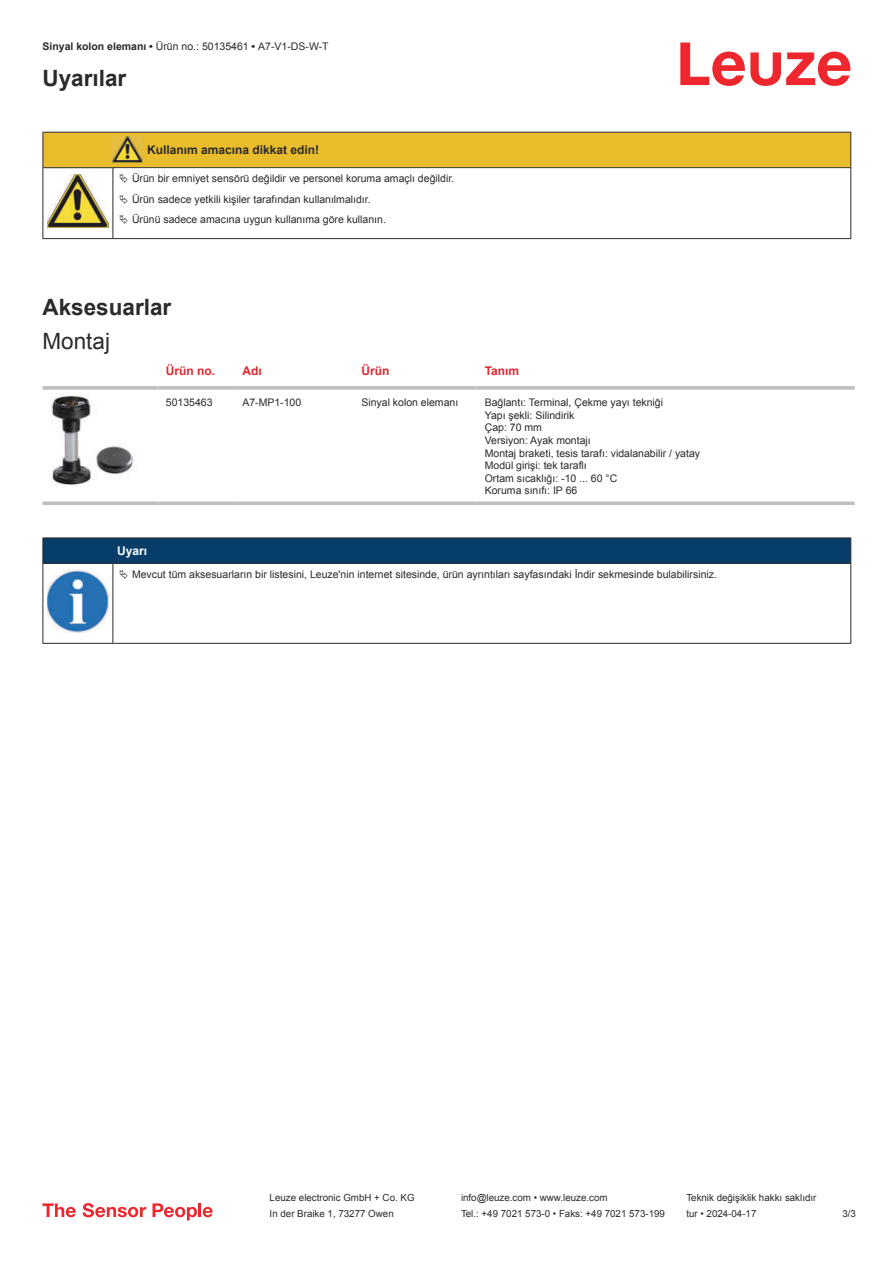
<style>
.page{position:relative;width:893px;height:1263px;background:#fff}
.page>*{position:absolute;margin:0;border:0;box-sizing:border-box;transform-origin:0 0}
.t1{font:700 22.5px "Arial";color:#2b292a}
.t2{font:22.5px "Arial";color:#2b292a}
.t3{font:700 12px "Arial";color:#2b292a}
.t4{font:700 12px "Arial";color:#db2a30}
.t5{font:700 12px "Arial";color:#fff}
.t6{font:10.5px/12.6px "Arial";color:#2b292a}
.t7{font:9.75px "Arial";color:#2b292a}
.s1{font-weight:700}
</style>
<div class="page">
<svg style="left:680px;top:43px;width:170px;height:43px"></svg>
<svg style="left:43px;top:386px;width:114px;height:4px"></svg>
<svg style="left:157px;top:386px;width:77px;height:4px"></svg>
<svg style="left:234px;top:386px;width:119px;height:4px"></svg>
<svg style="left:353px;top:386px;width:123px;height:4px"></svg>
<svg style="left:476px;top:386px;width:379px;height:4px;background:#c3c5c7"></svg>
<svg style="left:43px;top:501px;width:114px;height:4px"></svg>
<svg style="left:157px;top:501px;width:77px;height:4px"></svg>
<svg style="left:234px;top:501px;width:119px;height:4px"></svg>
<svg style="left:353px;top:501px;width:123px;height:4px"></svg>
<svg style="left:476px;top:501px;width:379px;height:4px;background:#c5c6c8"></svg>
<img style="left:50px;top:395px;width:84px;height:92px">
<svg style="left:44px;top:564px;width:806px;height:79px"></svg>
<hr style="left:43px;top:537px;width:70px;height:1px;background:#2b292a">
<hr style="left:43px;top:563px;width:70px;height:1px;background:#2b292a">
<hr style="left:113px;top:537px;width:738px;height:1px;background:#2b292a">
<div style="left:43px;top:538px;width:808px;height:25px;background:#063d69"></div>
<hr style="left:113px;top:563px;width:738px;height:1px;background:#2b292a">
<hr style="left:43px;top:564px;width:1px;height:75px;background:#2b292a">
<hr style="left:113px;top:564px;width:1px;height:75px;background:#2b292a">
<hr style="left:850px;top:564px;width:1px;height:75px;background:#2b292a">
<hr style="left:43px;top:643px;width:70px;height:1px;background:#2b292a">
<hr style="left:113px;top:643px;width:738px;height:1px;background:#2b292a">
<img style="left:47px;top:570px;width:61px;height:63px">
<div style="left:115px;top:564px;width:734px;height:21px;background:#fff"></div>
<svg style="left:43px;top:1203px;width:33px;height:14px"></svg>
<svg style="left:83px;top:1203px;width:63px;height:14px"></svg>
<svg style="left:153px;top:1203px;width:44px;height:17px"></svg>
<hr style="left:198px;top:1203px;width:3px;height:14px;background:#ed272d">
<svg style="left:203px;top:1207px;width:10px;height:10px"></svg>
<hr style="left:43px;top:238px;width:70px;height:1px;background:#2b292a">
<hr style="left:113px;top:238px;width:30px;height:1px;background:#2b292a">
<hr style="left:143px;top:238px;width:708px;height:1px;background:#2b292a">
<svg style="left:43px;top:132px;width:808px;height:106px"></svg>
<p class="t6" style="left:43px;top:41px;width:288px"><span class="s1">Sinyal kolon elemanı •</span> Ürün no.: 50135461 <span class="s1">•</span> A7-V1-DS-W-T</p>
<h1 class="t1" style="left:43px;top:63px;width:85px">Uyarılar</h1>
<p class="t3" style="left:147px;top:141px;width:174px">Kullanım amacına dikkat edin!</p>
<p class="t6" style="left:132px;top:169px;width:324px;line-height:20.2px">Ürün bir emniyet sensörü değildir ve personel koruma amaçlı değildir.<br>Ürün sadece yetkili kişiler tarafından kullanılmalıdır.<br>Ürünü sadece amacına uygun kullanıma göre kullanın.</p>
<h1 class="t1" style="left:43px;top:299px;width:130px">Aksesuarlar</h1>
<h1 class="t2" style="left:43px;top:333px;width:69px">Montaj</h1>
<p class="t4" style="left:166px;top:363px;width:51px">Ürün no.</p>
<p class="t4" style="left:242px;top:363px;width:21px">Adı</p>
<p class="t4" style="left:361px;top:366px;width:29px">Ürün</p>
<p class="t4" style="left:485px;top:363px;width:36px">Tanım</p>
<p class="t6" style="left:166px;top:397px;width:48px">50135463</p>
<p class="t6" style="left:242px;top:397px;width:60px">A7-MP1-100</p>
<p class="t6" style="left:361px;top:396px;width:98px">Sinyal kolon elemanı</p>
<p class="t6" style="left:485px;top:396px;width:217px">Bağlantı: Terminal, Çekme yayı tekniği<br>Yapı şekli: Silindirik<br>Çap: 70 mm<br>Versiyon: Ayak montajı<br>Montaj braketi, tesis tarafı: vidalanabilir / yatay<br>Modül girişi: tek taraflı<br>Ortam sıcaklığı: -10 ... 60 °C<br>Koruma sınıfı: IP 66</p>
<p class="t5" style="left:117px;top:542px;width:32px">Uyarı</p>
<p class="t6" style="left:132px;top:568px;width:586px">Mevcut tüm aksesuarların bir listesini, Leuze'nin internet sitesinde, ürün ayrıntıları sayfasındaki İndir sekmesinde bulabilirsiniz.</p>
<p class="t7" style="left:270px;top:1191px;width:146px">Leuze electronic GmbH + Co. KG</p>
<p class="t7" style="left:461px;top:1191px;width:148px">info@leuze.com • www.leuze.com</p>
<p class="t7" style="left:686px;top:1191px;width:132px">Teknik değişiklik hakkı saklıdır</p>
<p class="t7" style="left:270px;top:1207px;width:126px">In der Braike 1, 73277 Owen</p>
<p class="t7" style="left:461px;top:1207px;width:205px">Tel.: +49 7021 573-0 • Faks: +49 7021 573-199</p>
<p class="t7" style="left:686px;top:1207px;width:72px">tur • 2024-04-17</p>
<p class="t7" style="left:842px;top:1210px;width:15px">3 /3</p>
</div>
